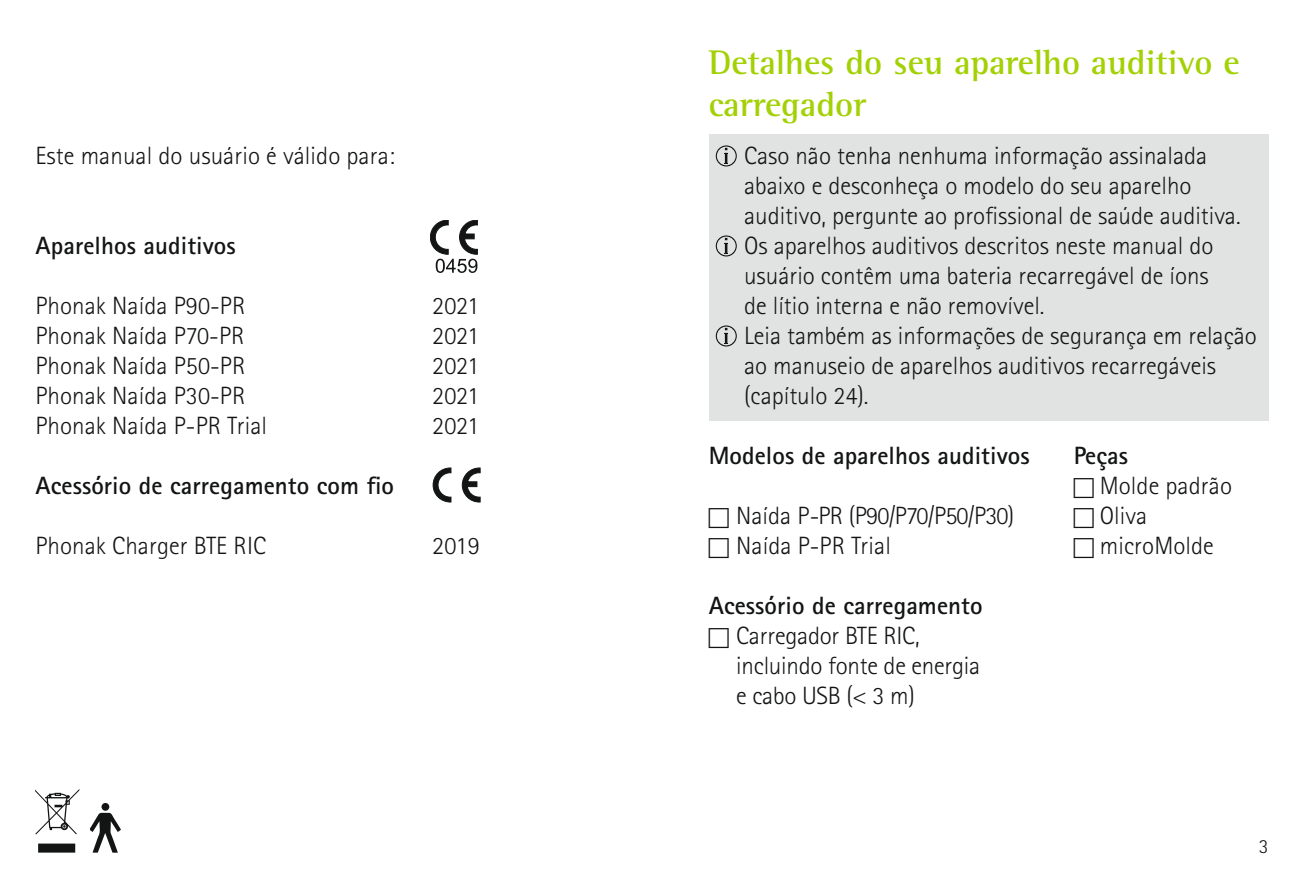
<style>
.page{position:relative;width:1304px;height:886px;background:#fff}
.page>*{position:absolute;margin:0;border:0;box-sizing:border-box;transform-origin:0 0}
.t1{font:700 35px/42px "Rotis Semi Serif Pro";color:#a3d105}
.t2{font:300 25px/30px "Rotis Sans Serif Pro";color:#131414}
.t3{font:700 25px "Rotis Sans Serif Pro";letter-spacing:.005em;color:#131414}
.t4{font:300 20px "Rotis Sans Serif Pro";color:#131414}
</style>
<div class="page">
<svg style="left:433px;top:468px;width:18px;height:34px"></svg>
<svg style="left:462px;top:468px;width:18px;height:34px"></svg>
<svg style="left:430px;top:220px;width:48px;height:53px"></svg>
<div style="left:102px;top:803px;width:7px;height:8px;background:#131414;border-radius:50%"></div>
<svg style="left:91px;top:812px;width:30px;height:41px"></svg>
<svg style="left:35px;top:789px;width:44px;height:63px"></svg>
<div style="left:709px;top:135px;width:560px;height:286px;background:#e1e3e3"></div>
<svg style="left:716px;top:145px;width:21px;height:21px"></svg>
<svg style="left:716px;top:235px;width:21px;height:21px"></svg>
<svg style="left:716px;top:325px;width:21px;height:21px"></svg>
<h1 class="t1" style="left:709px;top:41px;width:533px">Detalhes do seu aparelho auditivo e carregador</h1>
<p class="t2" style="left:35px;top:140px;width:361px">Este manual do usuário é válido para:</p>
<p class="t2" style="left:744px;top:140px;width:514px">Caso não tenha nenhuma informação assinalada abaixo e desconheça o modelo do seu aparelho auditivo, pergunte ao profissional de saúde auditiva.<br>Os aparelhos auditivos descritos neste manual do usuário contêm uma bateria recarregável de íons<br>de lítio interna e não removível.<br>Leia também as informações de segurança em relação ao manuseio de aparelhos auditivos recarregáveis (capítulo 24).</p>
<p class="t3" style="left:35px;top:235px;width:202px">Aparelhos auditivos</p>
<p class="t2" style="left:35px;top:290px;width:233px">Phonak Naída P90-PR<br>Phonak Naída P70-PR<br>Phonak Naída P50-PR<br>Phonak Naída P30-PR<br>Phonak Naída P-PR Trial</p>
<p class="t2" style="left:432px;top:290px;width:48px;text-align:justify">2021<br>2021<br>2021<br>2021<br>2021</p>
<p class="t3" style="left:35px;top:475px;width:360px">Acessório de carregamento com fio</p>
<p class="t2" style="left:35px;top:530px;width:232px">Phonak Charger BTE RIC</p>
<p class="t2" style="left:432px;top:530px;width:49px">2019</p>
<p class="t3" style="left:709px;top:445px;width:323px">Modelos de aparelhos auditivos</p>
<p class="t2" style="left:736px;top:500px;width:280px">Naída P-PR (P90/P70/P50/P30)<br>Naída P-PR Trial</p>
<p class="t3" style="left:709px;top:595px;width:275px">Acessório de carregamento</p>
<p class="t2" style="left:736px;top:620px;width:246px">Carregador BTE RIC, incluindo fonte de energia e cabo USB (&lt; 3 m)</p>
<p class="t3" style="left:1074px;top:445px;width:56px">Peças</p>
<p class="t2" style="left:1100px;top:470px;width:134px">Molde padrão<br>Oliva microMolde</p>
<p class="t4" style="left:1259px;top:835px;width:11px">3</p>
</div>
